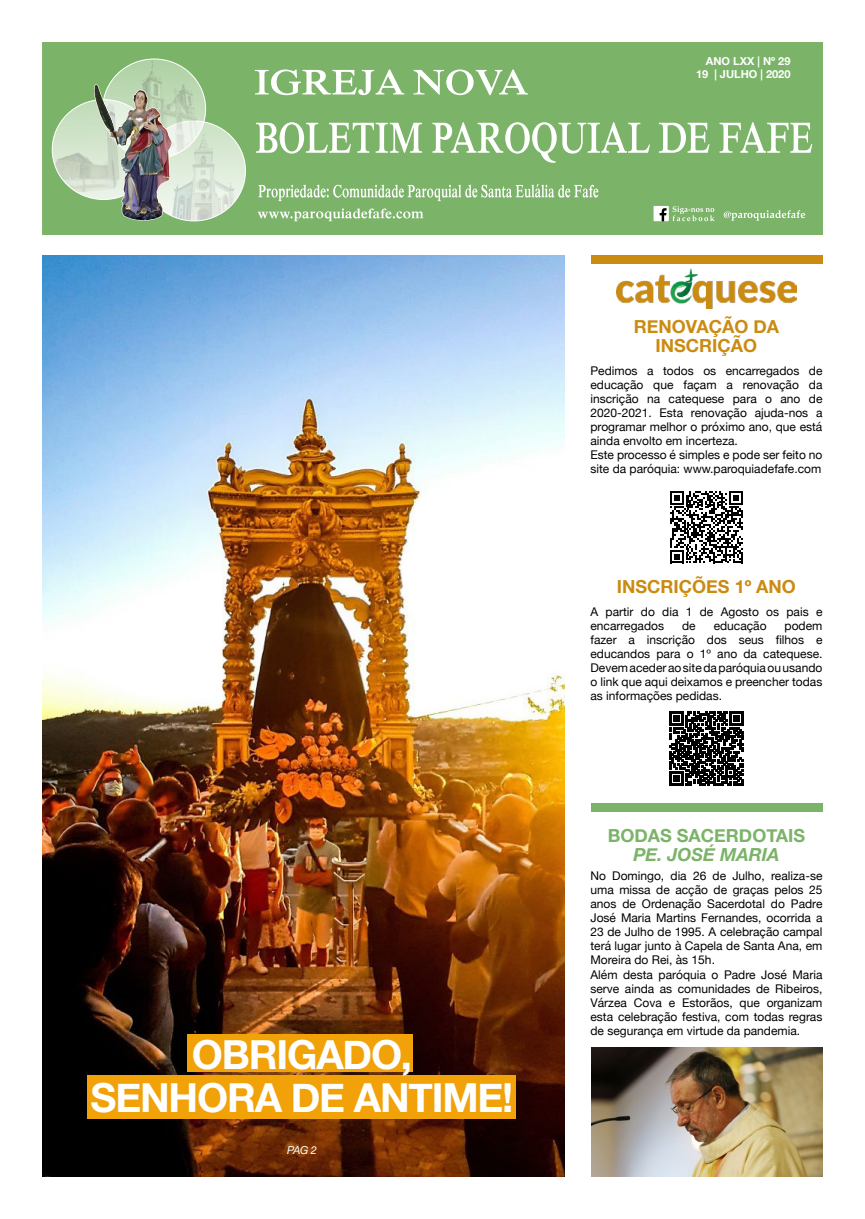
<style>
.page{position:relative;width:865px;height:1219px;background:#fff}
.page>*{position:absolute;margin:0;border:0;box-sizing:border-box;transform-origin:0 0}
.t1{font:700 40px/42.3px "Helvetica Neue";letter-spacing:-.03em;color:#fff;text-align:center}
.t2{font:700 18px/19px "Helvetica Neue";color:#cb8b11;text-align:center}
.t3{font:700 18px "Helvetica Neue";color:#7bb368}
.t4{font:italic 700 18px "Helvetica Neue";color:#7bb368}
.t5{font:12px/14px "Helvetica Neue";color:#000}
.t6{font:700 11px/13.5px "Helvetica Neue";color:#fff;text-align:right}
.t7{font:italic 11px "Helvetica Neue";color:#fff}
</style>
<div class="page">
<div style="left:43px;top:43px;width:779px;height:191px;background:#7bb369"></div>
<svg style="left:256px;top:122px;width:556px;height:41px"></svg>
<svg style="left:258px;top:208px;width:165px;height:13px"></svg>
<svg style="left:258px;top:184px;width:340px;height:17px"></svg>
<svg style="left:255px;top:69px;width:273px;height:26px"></svg>
<svg style="left:172px;top:122px;width:73px;height:99px"></svg>
<img style="left:187px;top:159px;width:17px;height:25px">
<svg style="left:110px;top:60px;width:96px;height:99px"></svg>
<img style="left:137px;top:62px;width:61px;height:90px">
<svg style="left:52px;top:100px;width:41px;height:99px"></svg>
<img style="left:55px;top:103px;width:38px;height:89px">
<img style="left:93px;top:82px;width:79px;height:139px">
<img style="left:94px;top:85px;width:32px;height:61px">
<svg style="left:723px;top:210px;width:82px;height:11px"></svg>
<svg style="left:653px;top:206px;width:61px;height:15px"></svg>
<div style="left:42px;top:42px;width:781px;height:193px;border:1px solid #7bb368"></div>
<svg style="left:670px;top:491px;width:72px;height:72px"></svg>
<img style="left:616px;top:269px;width:180px;height:39px">
<img style="left:43px;top:255px;width:522px;height:921px">
<div style="left:187px;top:1034px;width:226px;height:37px;background:#f0a208"></div>
<div style="left:87px;top:1075px;width:429px;height:43px;background:#f0a208"></div>
<div style="left:591px;top:255px;width:231px;height:9px;background:#cb8b11"></div>
<div style="left:591px;top:803px;width:231px;height:9px;background:#7bb368"></div>
<svg style="left:670px;top:711px;width:74px;height:74px"></svg>
<img style="left:591px;top:1047px;width:231px;height:129px">
<p class="t6" style="left:696px;top:54px;width:96px">ANO LXX | Nº 29<br>19 | JULHO | 2020</p>
<h1 class="t1" style="left:91px;top:1035px;width:424px">OBRIGADO,<br>SENHORA DE ANTIME!</h1>
<p class="t7" style="left:287px;top:1142px;width:31px">PAG 2</p>
<h2 class="t2" style="left:634px;top:318px;width:147px">RENOVAÇÃO DA<br>INSCRIÇÃO</h2>
<p class="t5" style="left:590px;top:364px;width:233px">Pedimos a todos os encarregados de educação que façam a renovação da inscrição na catequese para o ano de 2020-2021. Esta renovação ajuda-nos a programar melhor o próximo ano, que está ainda envolto em incerteza.<br>Este processo é simples e pode ser feito no site da paróquia: www.paroquiadefafe.com</p>
<h2 class="t2" style="left:617px;top:578px;width:180px">INSCRIÇÕES 1º ANO</h2>
<p class="t5" style="left:590px;top:605px;width:233px">A partir do dia 1 de Agosto os pais e encarregados</p>
<p class="t5" style="left:682px;top:619px;width:15px">de</p>
<p class="t5" style="left:713px;top:619px;width:54px">educação</p>
<p class="t5" style="left:590px;top:619px;width:233px;text-align:justify;text-indent:194px">podem fazer a inscrição dos seus filhos e educandos para o 1º ano da catequese.<br>Devem aceder ao site da paróquia ou usando o link que aqui deixamos e preencher todas as informações pedidas.</p>
<h2 class="t3" style="left:608px;top:821px;width:199px">BODAS SACERDOTAIS</h2>
<h2 class="t4" style="left:633px;top:840px;width:148px">PE. JOSÉ MARIA</h2>
<p class="t5" style="left:590px;top:870px;width:233px">No Domingo, dia 26 de Julho, realiza-se uma missa de acção de graças pelos 25 anos de Ordenação Sacerdotal do Padre José Maria Martins Fernandes, ocorrida a 23 de Julho de 1995. A celebração campal terá lugar junto à Capela de Santa Ana, em Moreira do Rei, às 15h.<br>Além desta paróquia o Padre José Maria serve ainda as comunidades de Ribeiros, Várzea Cova e Estorãos, que organizam esta celebração festiva, com todas regras de segurança em virtude da pandemia.</p>
</div>
